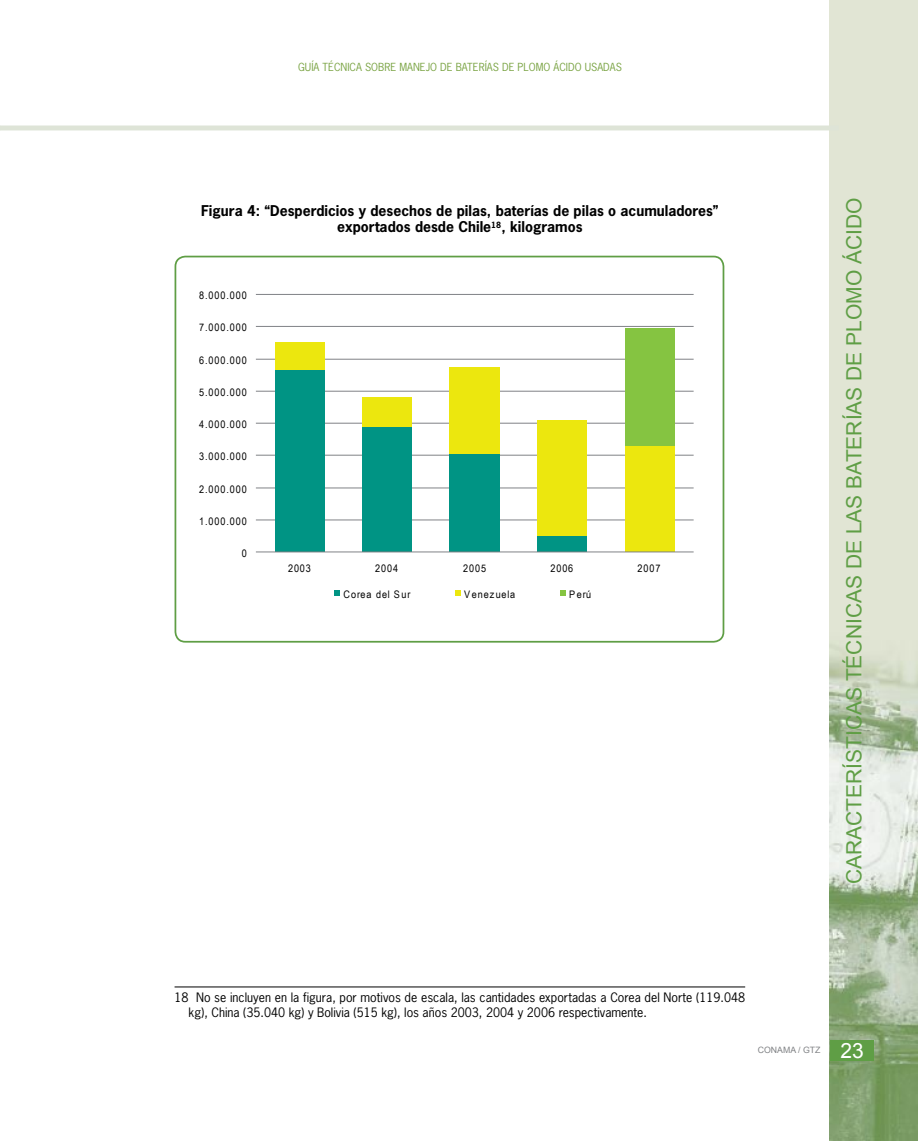
<style>
.page{position:relative;width:918px;height:1141px;background:#fff}
.page>*{position:absolute;margin:0;border:0;box-sizing:border-box;transform-origin:0 0}
.t1{font:21px "Arial";color:#5f9e45}
.t2{font:21px "Arial";color:#fff}
.t3{font:700 14px/16.8px "News Gothic";color:#000;text-align:center}
.t4{font:12.25px/14.7px "News Gothic";color:#000}
.t5{font:10.5px "News Gothic";color:#79a342}
.t6{font:10.33px "Arial Narrow";letter-spacing:.08em;color:#000;scale:1.07 1}
.t7{font:8.75px "Arial";color:#808285}
</style>
<div class="page">
<img style="left:829px;top:0;width:89px;height:1141px">
<hr style="left:0;top:126px;width:838px;height:4px;background:#dee4d7">
<div style="left:830px;top:1040px;width:43px;height:20px;background:#5f9e45"></div>
<hr style="left:256px;top:520px;width:437px;height:1px;background:#7c7e82">
<hr style="left:256px;top:488px;width:437px;height:1px;background:#7c7e82">
<hr style="left:256px;top:455px;width:437px;height:1px;background:#7c7e82">
<hr style="left:256px;top:423px;width:437px;height:1px;background:#7c7e82">
<hr style="left:256px;top:391px;width:437px;height:1px;background:#7c7e82">
<hr style="left:256px;top:359px;width:437px;height:1px;background:#7c7e82">
<hr style="left:256px;top:326px;width:437px;height:1px;background:#7c7e82">
<hr style="left:256px;top:294px;width:437px;height:1px;background:#7c7e82">
<div style="left:275px;top:370px;width:50px;height:182px;background:#009484"></div>
<div style="left:362px;top:426px;width:50px;height:126px;background:#009484"></div>
<div style="left:449px;top:454px;width:51px;height:98px;background:#009484"></div>
<div style="left:537px;top:536px;width:50px;height:16px;background:#009484"></div>
<div style="left:275px;top:342px;width:50px;height:28px;background:#ece70e"></div>
<div style="left:362px;top:397px;width:50px;height:29px;background:#ece70e"></div>
<div style="left:449px;top:367px;width:51px;height:87px;background:#ece70e"></div>
<div style="left:537px;top:420px;width:50px;height:116px;background:#ece70e"></div>
<div style="left:625px;top:446px;width:49px;height:106px;background:#ece70e"></div>
<div style="left:625px;top:328px;width:49px;height:118px;background:#85c441"></div>
<hr style="left:256px;top:552px;width:437px;height:1px;background:#7c7e82">
<svg style="left:334px;top:590px;width:6px;height:6px"></svg>
<svg style="left:455px;top:590px;width:6px;height:6px"></svg>
<svg style="left:560px;top:590px;width:6px;height:6px"></svg>
<div style="left:175px;top:256px;width:549px;height:387px;border:2px solid #5f9e45;border-radius:10px"></div>
<hr style="left:175px;top:986px;width:570px;height:1px;background:#000">
<p class="t5" style="left:298px;top:61px;width:325px">GUÍA TÉCNICA SOBRE MANEJO DE BATERÍAS DE PLOMO ÁCIDO USADAS</p>
<p class="t3" style="left:201px;top:202px;width:519px">Figura 4: “Desperdicios y desechos de pilas, baterías de pilas o acumuladores” exportados desde Chile<sup>18</sup>, kilogramos</p>
<p class="t6" style="left:199px;top:290px;width:46px">8.000.000</p>
<p class="t6" style="left:199px;top:322px;width:46px">7.000.000</p>
<p class="t6" style="left:199px;top:355px;width:46px">6.000.000</p>
<p class="t6" style="left:199px;top:387px;width:46px">5.000.000</p>
<p class="t6" style="left:199px;top:419px;width:46px">4.000.000</p>
<p class="t6" style="left:199px;top:451px;width:46px">3.000.000</p>
<p class="t6" style="left:199px;top:483px;width:46px">2.000.000</p>
<p class="t6" style="left:199px;top:515px;width:46px">1.000.000</p>
<p class="t6" style="left:242px;top:547px;width:6px">0</p>
<p class="t6" style="left:288px;top:562px;width:23px">2003</p>
<p class="t6" style="left:375px;top:562px;width:23px">2004</p>
<p class="t6" style="left:463px;top:562px;width:23px">2005</p>
<p class="t6" style="left:550px;top:562px;width:23px">2006</p>
<p class="t6" style="left:637px;top:562px;width:23px">2007</p>
<p class="t6" style="left:343px;top:588px;width:64px">Corea del Sur</p>
<p class="t6" style="left:464px;top:588px;width:49px">Venezuela</p>
<p class="t6" style="left:569px;top:588px;width:22px">Perú</p>
<h1 class="t1" style="left:842px;top:884px;width:686px;rotate:-90deg">Características Técnicas de las Baterías de Plomo Ácido</h1>
<p class="t4" style="left:189px;top:990px;width:558px;text-indent:-14px">18 No se incluyen en la figura, por motivos de escala, las cantidades exportadas a Corea del Norte (119.048 kg), China (35.040 kg) y Bolivia (515 kg), los años 2003, 2004 y 2006 respectivamente.</p>
<p class="t7" style="left:758px;top:1045px;width:64px">CONAMA / GTZ</p>
<h1 class="t2" style="left:840px;top:1038px;width:25px">23</h1>
</div>
